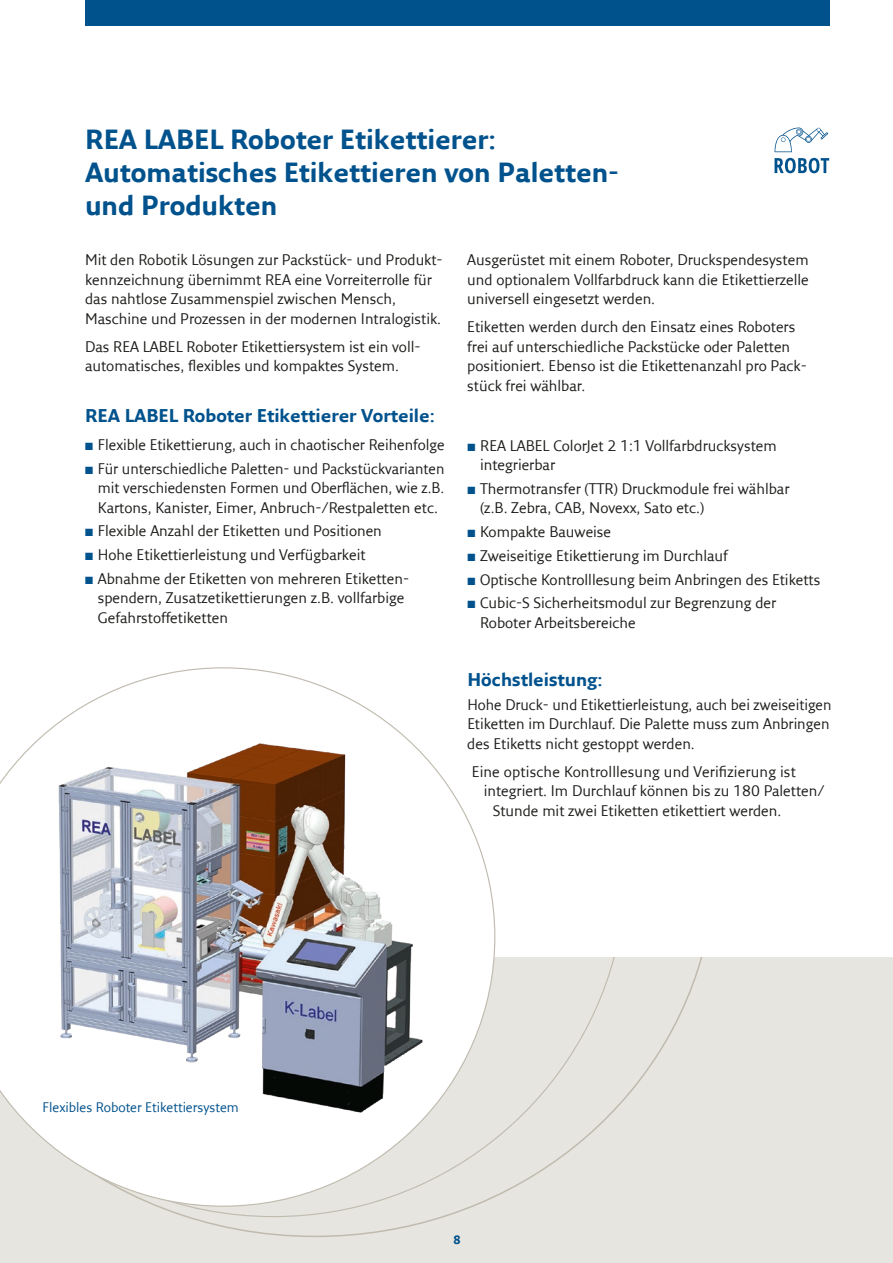
<style>
.page{position:relative;width:893px;height:1263px;background:#fff}
.page>*{position:absolute;margin:0;border:0;box-sizing:border-box;transform-origin:0 0}
.t1{font:700 27px/33px "Fresco Sans LF";color:#00528d}
.t2{font:700 18px "Fresco Sans LF";color:#00528d}
.t3{font:15px/19.5px "Fresco Sans LF";color:#1d1d1b}
.t4{font:13.5px "Fresco Sans LF";color:#00528d}
.t5{font:700 12px "Fresco Sans LF";color:#00528d}
.s1{color:#00528d}
</style>
<div class="page">
<div style="left:0;top:957px;width:893px;height:306px;background:#e7e5df"></div>
<svg style="left:158px;top:957px;width:545px;height:280px"></svg>
<svg style="left:0;top:667px;width:495px;height:540px"></svg>
<img style="left:49px;top:721px;width:381px;height:412px">
<div style="left:85px;top:0;width:744px;height:26px;background:#00528d"></div>
<svg style="left:774px;top:158px;width:55px;height:15px"></svg>
<svg style="left:774px;top:128px;width:54px;height:24px"></svg>
<h1 class="t1" style="left:85px;top:122px;width:536px">REA LABEL Roboter Etikettierer:<br>Automatisches Etikettieren von Paletten&shy;und Produkten</h1>
<p class="t3" style="left:85px;top:250px;width:359px">Mit den Robotik Lösungen zur Packstück- und Produkt&shy;kennzeichnung übernimmt REA eine Vorreiterrolle für das nahtlose Zusammenspiel zwischen Mensch, Maschine und Prozessen in der modernen Intralogistik.</p>
<p class="t3" style="left:85px;top:336px;width:337px">Das REA LABEL Roboter Etikettiersystem ist ein voll&shy;automatisches, flexibles und kompaktes System.</p>
<p class="t3" style="left:467px;top:250px;width:343px;text-align:justify">Ausgerüstet mit einem Roboter, Druckspendesystem und optionalem Vollfarbdruck kann die Etikettierzelle universell eingesetzt werden.</p>
<p class="t3" style="left:467px;top:317px;width:339px">Etiketten werden durch den Einsatz eines Roboters frei auf unterschiedliche Packstücke oder Paletten positioniert. Ebenso ist die Etikettenanzahl pro Pack&shy;stück frei wählbar.</p>
<p class="t2" style="left:85px;top:404px;width:351px">REA LABEL Roboter Etikettierer Vorteile:</p>
<p class="t3" style="left:85px;top:434px;width:361px"><span class="s1">■</span> Flexible Etikettierung, auch in chaotischer Reihenfolge</p>
<p class="t3" style="left:98px;top:458px;width:348px;text-align:justify;text-indent:-13px"><span class="s1">■</span> Für unterschiedliche Paletten- und Packstückvarianten mit verschiedensten Formen und Oberflächen, wie z.B.<br>Kartons, Kanister, Eimer, Anbruch-/Restpaletten etc.</p>
<p class="t3" style="left:85px;top:521px;width:298px"><span class="s1">■</span> Flexible Anzahl der Etiketten und Positionen</p>
<p class="t3" style="left:85px;top:545px;width:282px"><span class="s1">■</span> Hohe Etikettierleistung und Verfügbarkeit</p>
<p class="t3" style="left:98px;top:569px;width:313px;text-indent:-13px"><span class="s1">■</span> Abnahme der Etiketten von mehreren Etiketten&shy;spendern, Zusatzetikettierungen z.B. vollfarbige<br>Gefahrstoffetiketten</p>
<p class="t3" style="left:480px;top:435px;width:298px;text-indent:-13px"><span class="s1">■</span> REA LABEL ColorJet 2 1:1 Vollfarbdrucksystem integrierbar</p>
<p class="t3" style="left:480px;top:478px;width:311px;text-indent:-13px"><span class="s1">■</span> Thermotransfer (TTR) Druckmodule frei wählbar (z.B. Zebra, CAB, Novexx, Sato etc.)</p>
<p class="t3" style="left:467px;top:522px;width:145px"><span class="s1">■</span> Kompakte Bauweise</p>
<p class="t3" style="left:467px;top:545px;width:262px"><span class="s1">■</span> Zweiseitige Etikettierung im Durchlauf</p>
<p class="t3" style="left:467px;top:569px;width:355px"><span class="s1">■</span> Optische Kontrolllesung beim Anbringen des Etiketts</p>
<p class="t3" style="left:480px;top:593px;width:298px;text-indent:-13px"><span class="s1">■</span> Cubic-S Sicherheitsmodul zur Begrenzung der<br>Roboter Arbeitsbereiche</p>
<p class="t2" style="left:467px;top:668px;width:137px">Höchstleistung:</p>
<p class="t3" style="left:467px;top:694px;width:366px">Hohe Druck- und Etikettierleistung, auch bei zweiseitigen<br>Etiketten im Durchlauf. Die Palette muss zum Anbringen des Etiketts nicht gestoppt werden.</p>
<p class="t3" style="left:472px;top:761px;width:326px">Eine optische Kontrolllesung und Verifizierung ist</p>
<p class="t3" style="left:484px;top:781px;width:342px">integriert. Im Durchlauf können bis zu 180 Paletten/</p>
<p class="t3" style="left:493px;top:800px;width:290px">Stunde mit zwei Etiketten etikettiert werden.</p>
<p class="t4" style="left:43px;top:1099px;width:198px">Flexibles Roboter Etikettiersystem</p>
<p class="t5" style="left:454px;top:1233px;width:9px">8</p>
</div>
